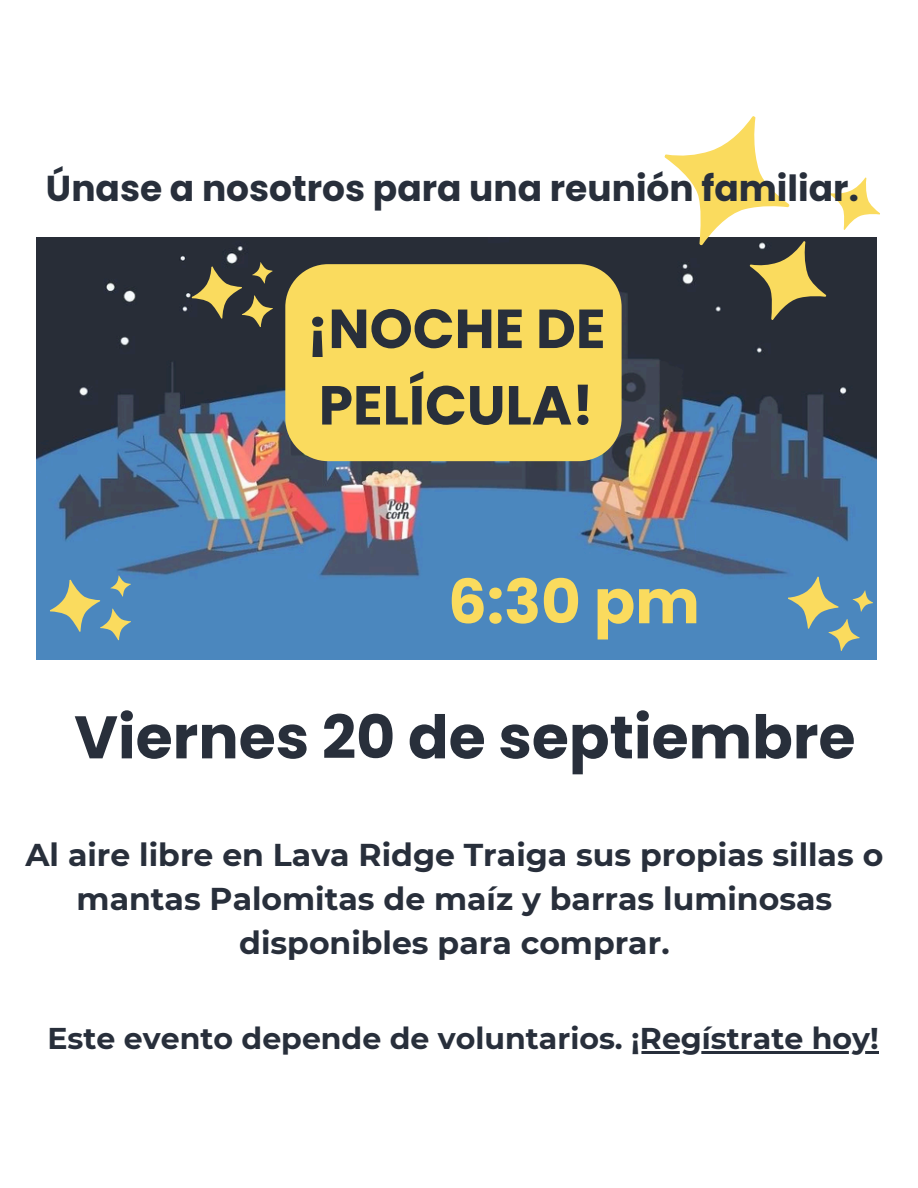
<style>
.page{position:relative;width:918px;height:1188px;background:#fff}
.page>*{position:absolute;margin:0;border:0;box-sizing:border-box;transform-origin:0 0}
.t1{font:700 61.05px "Poppins";color:#fadb5e}
.t2{font:700 60px "Poppins";color:#282f3b}
.t3{font:700 54.9px/76.5px "Poppins";color:#282f3b}
.t4{font:700 36px "Poppins";color:#282f3b}
.t5{font:700 31.5px/43.8px "Montserrat";color:#282f3b;text-align:center}
.t6{font:700 30px "Montserrat";color:#282f3b}
</style>
<div class="page">
<img style="left:36px;top:238px;width:841px;height:422px">
<svg style="left:44px;top:566px;width:99px;height:89px"></svg>
<svg style="left:781px;top:572px;width:95px;height:83px"></svg>
<svg style="left:185px;top:253px;width:100px;height:88px"></svg>
<svg style="left:624px;top:116px;width:256px;height:226px"></svg>
<div style="left:285px;top:264px;width:337px;height:197px;background:#fadb5e"></div>
<hr style="left:631px;top:1051px;width:248px;height:3px;background:#282f3b">
<p class="t4" style="left:46px;top:163px;width:814px">Únase a nosotros para una reunión familiar.</p>
<h2 class="t3" style="left:307px;top:291px;width:300px">¡NOCHE DE<br>PELÍCULA!</h2>
<p class="t1" style="left:448px;top:559px;width:253px">6:30 pm</p>
<p class="t2" style="left:74px;top:695px;width:783px">Viernes 20 de septiembre</p>
<h1 class="t5" style="left:26px;top:833px;width:859px">Al aire libre en Lava Ridge Traiga sus propias sillas o mantas Palomitas de maíz y barras luminosas disponibles para comprar.</h1>
<h3 class="t6" style="left:47px;top:1020px;width:833px">Este evento depende de voluntarios. ¡Regístrate hoy!</h3>
</div>
